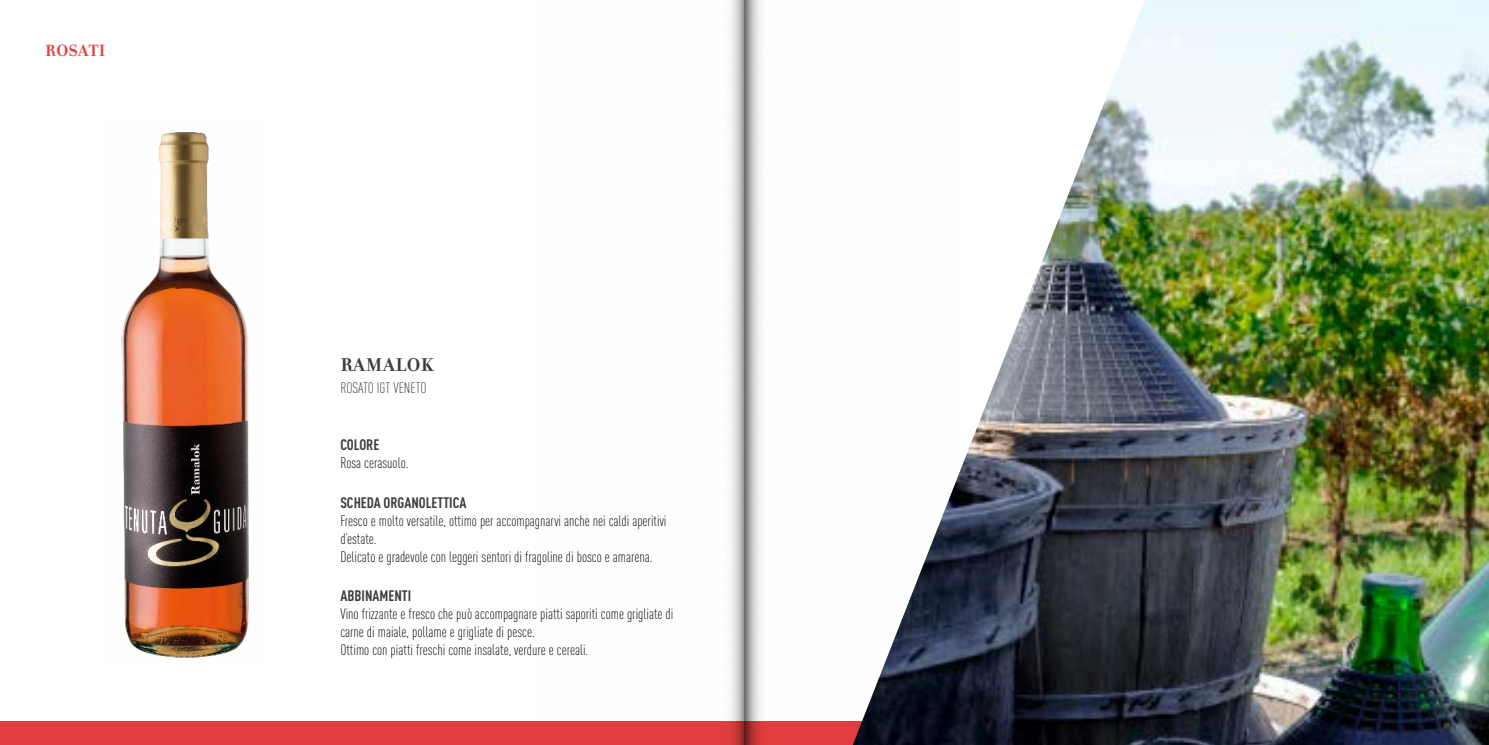
<style>
.page{position:relative;width:1489px;height:745px;background:#fff}
.page>*{position:absolute;margin:0;border:0;box-sizing:border-box;transform-origin:0 0}
.t1{font:700 20px "Filosofia OT";letter-spacing:.03em;color:#3c3c3b}
.t2{font:700 17.5px "Filosofia OT";letter-spacing:.03em;color:#e33e3d}
.t3{font:300 15px/18px "DIN Cond";color:#000}
.t4{font:700 15px "DIN Cond";color:#3c3c3b}
.t5{font:300 15px "DIN Cond";color:#3c3c3b}
</style>
<div class="page">
<div style="left:0;top:721px;width:995px;height:23px;background:#e33e3d"></div>
<img style="left:121px;top:132px;width:128px;height:526px">
<img style="left:957px;top:0;width:531px;height:744px">
<img style="left:730px;top:0;width:227px;height:744px">
<p class="t2" style="left:45px;top:41px;width:62px">ROSATI</p>
<h1 class="t1" style="left:340px;top:353px;width:95px">RAMALOK</h1>
<p class="t5" style="left:340px;top:379px;width:88px">ROSATO IGT VENETO</p>
<p class="t4" style="left:340px;top:435px;width:41px">COLORE</p>
<p class="t3" style="left:340px;top:454px;width:70px">Rosa cerasuolo.</p>
<p class="t4" style="left:340px;top:493px;width:127px">SCHEDA ORGANOLETTICA</p>
<p class="t3" style="left:340px;top:511px;width:327px">Fresco e molto versatile, ottimo per accompagnarvi anche nei caldi aperitivi d’estate.<br>Delicato e gradevole con leggeri sentori di fragoline di bosco e amarena.</p>
<p class="t4" style="left:340px;top:586px;width:72px">ABBINAMENTI</p>
<p class="t3" style="left:340px;top:604px;width:334px">Vino frizzante e fresco che può accompagnare piatti saporiti come grigliate di carne di maiale, pollame e grigliate di pesce.<br>Ottimo con piatti freschi come insalate, verdure e cereali.</p>
</div>
